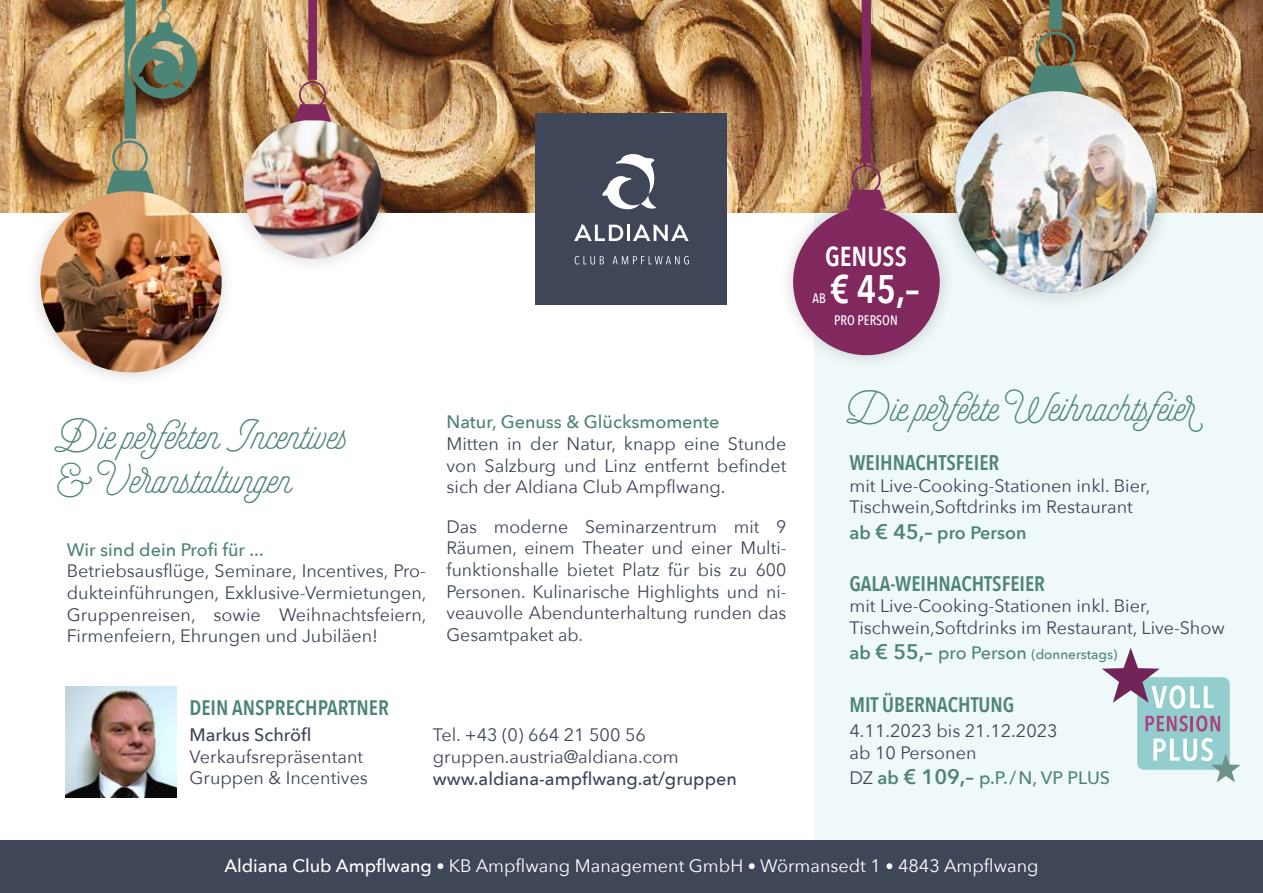
<style>
.page{position:relative;width:1263px;height:893px;background:#fff}
.page>*{position:absolute;margin:0;border:0;box-sizing:border-box;transform-origin:0 0}
.t1{font:45px/43.5px "Selfie";color:#4d8478}
.t2{font:600 39.75px "Avenir Next Condensed";color:#fff}
.t3{font:600 27.45px "Avenir Next Condensed";color:#fff}
.t4{font:600 21px "Avenir Next Condensed";color:#4d8478}
.t5{font:600 condensed 21px "Avenir Next LT Pro";color:#4d8478}
.t6{font:18px/21.6px "Avenir Next";color:#3e4657}
.t7{font:18px "Avenir Next";color:#fff}
.t8{font:500 18px "Avenir Next";color:#4d8478}
.t9{font:500 18px "Avenir Next";color:#3e4657}
.t10{font:600 18px "Avenir Next";color:#4d8478}
.t11{font:500 13.65px "Avenir Next Condensed";color:#fff}
.t12{font:500 13.5px "Avenir Next";color:#4d8478}
.s1{color:#54505a}
.s2{font-size:21px}
.s3{font-weight:600;font-size:18px}
.s4{font-weight:600;font-size:21px}
.s5{font-size:18px}
.s6{font-weight:400;color:#3e4657}
.s7{font-weight:600}
.s8{font-weight:500}
.s9{font-size:16.5px}
</style>
<div class="page">
<div style="left:814px;top:209px;width:449px;height:646px;background:#f0f9fa"></div>
<img style="left:0;top:0;width:1263px;height:213px">
<div style="left:536px;top:114px;width:191px;height:191px;background:#3e4657"></div>
<svg style="left:575px;top:256px;width:29px;height:9px"></svg>
<svg style="left:613px;top:256px;width:76px;height:8px"></svg>
<svg style="left:602px;top:154px;width:54px;height:56px"></svg>
<svg style="left:574px;top:224px;width:49px;height:17px"></svg>
<hr style="left:627px;top:225px;width:3px;height:16px;background:#fff">
<svg style="left:633px;top:224px;width:56px;height:17px"></svg>
<div style="left:0;top:841px;width:1263px;height:52px;background:#3e4657"></div>
<div style="left:778px;top:0;width:177px;height:371px;background:#000;opacity:.2"></div>
<img style="left:793px;top:0;width:147px;height:355px">
<div style="left:26px;top:0;width:209px;height:388px;background:#000;opacity:.2"></div>
<img style="left:41px;top:0;width:179px;height:372px">
<img style="left:40px;top:191px;width:182px;height:181px;border-radius:90px">
<div style="left:936px;top:0;width:240px;height:312px;background:#000;opacity:.2"></div>
<img style="left:955px;top:0;width:202px;height:293px">
<img style="left:955px;top:91px;width:202px;height:202px;border-radius:101px">
<div style="left:226px;top:0;width:173px;height:276px;background:#000;opacity:.2"></div>
<svg style="left:245px;top:0;width:136px;height:120px;background:#b48760"></svg>
<img style="left:243px;top:120px;width:139px;height:139px">
<div style="left:1137px;top:677px;width:93px;height:93px;background:#93cdce;border-radius:7px"></div>
<svg style="left:1145px;top:715px;width:43px;height:17px"></svg>
<hr style="left:1190px;top:716px;width:3px;height:15px;background:#a94382">
<svg style="left:1196px;top:715px;width:24px;height:17px"></svg>
<svg style="left:1102px;top:648px;width:112px;height:61px"></svg>
<svg style="left:1153px;top:738px;width:88px;height:44px"></svg>
<img style="left:66px;top:686px;width:111px;height:111px">
<h3 class="t3" style="left:825px;top:232px;width:83px">GENUSS</h3>
<h1 class="t1" style="left:54px;top:418px;width:296px">Die perfekten Incentives &amp; Veranstaltungen</h1>
<p class="t8" style="left:67px;top:534px;width:198px">Wir sind dein Profi für ...</p>
<p class="t6" style="left:67px;top:560px;width:361px;text-align:justify">Betriebsausflüge, Seminare, Incentives, Pro&shy;dukteinführungen, Exklusive-Vermietungen, Gruppenreisen, sowie Weihnachtsfeiern, Firmenfeiern, Ehrungen und Jubiläen!</p>
<p class="t8" style="left:446px;top:407px;width:274px">Natur, Genuss &amp; Glücksmomente</p>
<p class="t6" style="left:446px;top:432px;width:341px;text-align:justify">Mitten in der Natur, knapp eine Stunde von Salzburg und Linz entfernt befindet sich der Aldiana Club Ampflwang.</p>
<p class="t6" style="left:446px;top:515px;width:341px;text-align:justify">Das moderne Seminarzentrum mit 9<br>Räumen, einem Theater und einer Multi&shy;funktionshalle bietet Platz für bis zu 600<br>Personen. Kulinarische Highlights und ni&shy;veauvolle Abendunterhaltung runden das Gesamtpaket ab<span class="s1">.</span></p>
<p class="t4" style="left:189px;top:690px;width:201px">DEIN ANSPRECHPARTNER</p>
<p class="t9" style="left:189px;top:720px;width:123px">Markus Schröfl</p>
<p class="t6" style="left:189px;top:745px;width:180px">Verkaufsrepräsentant<br>Gruppen &amp; Incentives</p>
<p class="t6" style="left:433px;top:723px;width:247px">Tel. +43 (0) 664 21 500 56 gruppen.austria@aldiana.com</p>
<p class="t9" style="left:433px;top:763px;width:306px">www.aldiana-ampflwang.at/gruppen</p>
<h2 class="t2" style="left:830px;top:254px;width:91px">€ 45,–</h2>
<p class="t11" style="left:834px;top:311px;width:65px">PRO PERSON</p>
<p class="t11" style="left:812px;top:290px;width:15px">AB</p>
<h1 class="t1" style="left:847px;top:390px;width:350px">Die perfekte Weihnachtsfeier</h1>
<p class="t5" style="left:849px;top:450px;width:151px">WEIHNACHTSFEIER</p>
<p class="t6" style="left:849px;top:474px;width:302px">mit Live-Cooking-Stationen inkl. Bier,<br>Tischwein,Softdrinks im Restaurant</p>
<p class="t10" style="left:849px;top:517px;width:179px">ab <span class="s2">€ 45,–</span> pro Person</p>
<p class="t4" style="left:849px;top:565px;width:197px">GALA-WEIHNACHTSFEIER</p>
<p class="t6" style="left:849px;top:595px;width:377px">mit Live-Cooking-Stationen inkl. Bier,<br>Tischwein,Softdrinks im Restaurant, Live-Show</p>
<p class="t12" style="left:849px;top:643px;width:269px"><span class="s3">ab</span> <span class="s4">€ 55,–</span> <span class="s5">pro Person</span> (donnerstags)</p>
<p class="t4" style="left:849px;top:686px;width:166px">MIT ÜBERNACHTUNG</p>
<p class="t6" style="left:849px;top:720px;width:210px">4.11.2023 bis 21.12.2023 ab 10 Personen</p>
<p class="t8" style="left:849px;top:763px;width:262px"><span class="s6">DZ</span> <span class="s7">ab</span> <span class="s4">€ 109,–</span> p.P./N, VP PLUS</p>
<p class="t7" style="left:224px;top:850px;width:816px"><span class="s8">Aldiana Club Ampflwang</span> <span class="s9">•</span> KB Ampflwang Management GmbH <span class="s9">•</span> Wörmansedt 1 <span class="s9">•</span> 4843 Ampflwang</p>
</div>
